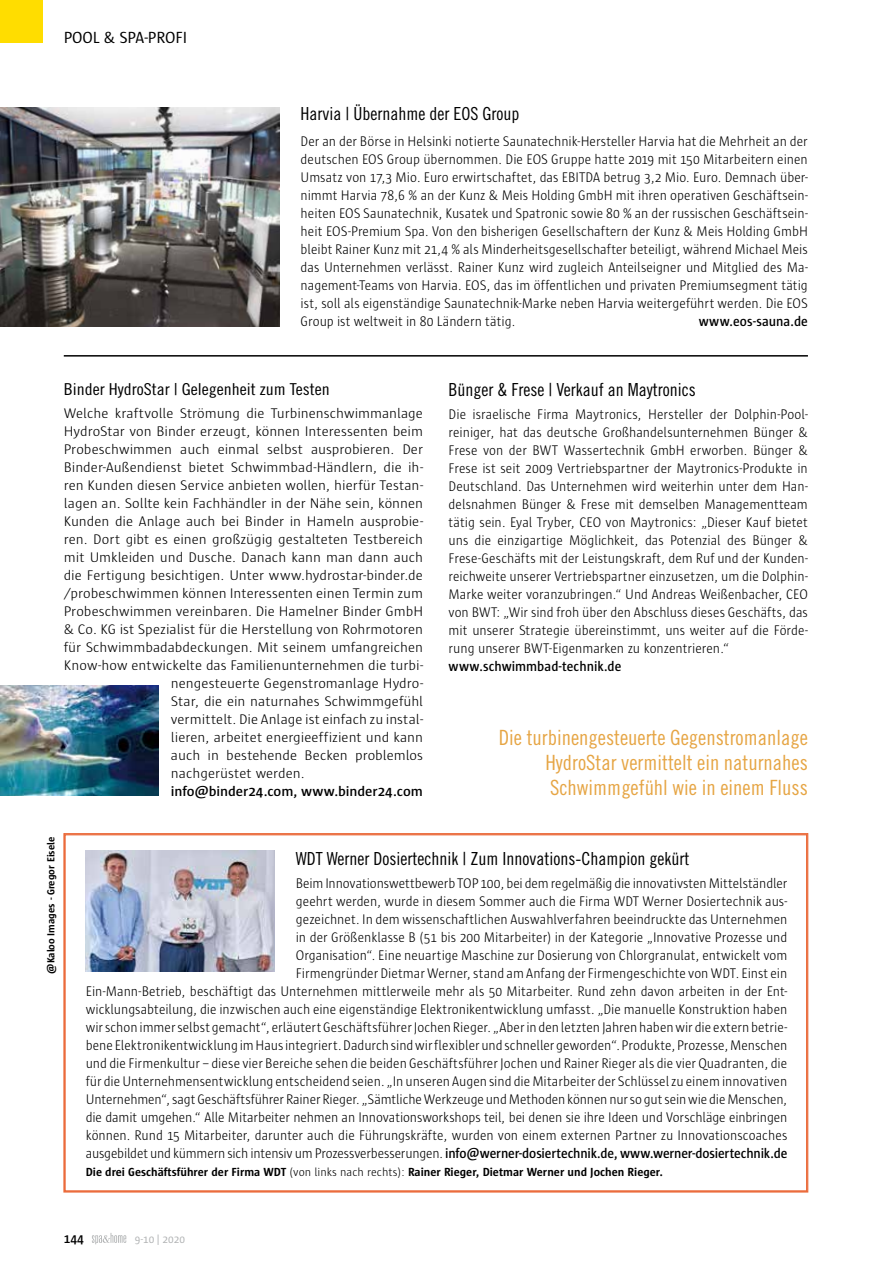
<style>
.page{position:relative;width:893px;height:1263px;background:#fff}
.page>*{position:absolute;margin:0;border:0;box-sizing:border-box;transform-origin:0 0}
.t1{font:21px/25.2px "Trade Gothic Cond Eighteen";color:#e6a544;text-align:justify}
.t2{font:18px "Trade Gothic Cond Eighteen";color:#000}
.t3{font:16.5px "Trade Gothic Cond Eighteen";color:#000;scale:1.1 1}
.t4{font:16.5px "Sun";color:#000}
.t5{font:300 14.25px/18px "Sun";letter-spacing:-.005em;color:#000;text-align:justify;scale:.95 1}
.t6{font:300 14.25px "Sun";letter-spacing:-.005em;color:#000;scale:1.04 1}
.t7{font:600 14.25px "Sun";color:#000;scale:.95 1}
.t8{font:600 14.25px "Sun";color:#000;scale:1.04 1}
.t9{font:600 13.5px "Sun";color:#000}
.t10{font:700 12px "Sun";color:#000}
.t11{font:11.25px "Sun";color:#b1b3b4}
.t12{font:700 10.5px "Sun";color:#000}
.s1{font-weight:600}
.s2{font-weight:300}
</style>
<div class="page">
<svg style="left:64px;top:833px;width:744px;height:359px"></svg>
<hr style="left:64px;top:355px;width:744px;height:2px;background:#000">
<svg style="left:92px;top:1233px;width:34px;height:11px"></svg>
<div style="left:0;top:0;width:43px;height:43px;background:#fd0"></div>
<img style="left:0;top:107px;width:279px;height:219px">
<img style="left:85px;top:850px;width:189px;height:122px">
<img style="left:0;top:685px;width:158px;height:110px">
<p class="t4" style="left:64px;top:28px;width:125px">POOL &amp; SPA-PROFI</p>
<p class="t2" style="left:301px;top:103px;width:220px">Harvia | Übernahme der EOS Group</p>
<p class="t5" style="left:301px;top:132px;width:535px">Der an der Börse in Helsinki notierte Saunatechnik-Hersteller Harvia hat die Mehrheit an der deutschen EOS Group übernommen. Die EOS Gruppe hatte 2019 mit 150 Mitarbeitern einen Umsatz von 17,3 Mio. Euro erwirtschaftet, das EBITDA betrug 3,2 Mio. Euro. Demnach über&shy;nimmt Harvia 78,6 % an der Kunz &amp; Meis Holding GmbH mit ihren operativen Geschäftsein&shy;heiten EOS Saunatechnik, Kusatek und Spatronic sowie 80 % an der russischen Geschäftsein&shy;heit EOS-Premium Spa. Von den bisherigen Gesellschaftern der Kunz &amp; Meis Holding GmbH bleibt Rainer Kunz mit 21,4 % als Minderheitsgesellschafter beteiligt, während Michael Meis das Unternehmen verlässt. Rainer Kunz wird zugleich Anteilseigner und Mitglied des Ma&shy;nagement-Teams von Harvia. EOS, das im öffentlichen und privaten Premiumsegment tätig ist, soll als eigenständige Saunatechnik-Marke neben Harvia weitergeführt werden. Die EOS Group ist weltweit in 80 Ländern tätig.</p>
<p class="t7" style="left:699px;top:313px;width:116px">www.eos-sauna.de</p>
<p class="t3" style="left:64px;top:379px;width:243px">Binder HydroStar | Gelegenheit zum Testen</p>
<p class="t6" style="left:64px;top:405px;width:347px">Welche kraftvolle Strömung die Turbinenschwimmanlage</p>
<p class="t6" style="left:64px;top:423px;width:347px">HydroStar von Binder erzeugt, können Interessenten beim</p>
<p class="t6" style="left:64px;top:441px;width:347px">Probeschwimmen auch einmal selbst ausprobieren. Der</p>
<p class="t6" style="left:64px;top:459px;width:347px">Binder-Außendienst bietet Schwimmbad-Händlern, die ih-</p>
<p class="t6" style="left:64px;top:477px;width:347px">ren Kunden diesen Service anbieten wollen, hierfür Testan-</p>
<p class="t6" style="left:64px;top:495px;width:347px">lagen an. Sollte kein Fachhändler in der Nähe sein, können</p>
<p class="t6" style="left:64px;top:513px;width:347px">Kunden die Anlage auch bei Binder in Hameln ausprobie-</p>
<p class="t6" style="left:64px;top:531px;width:347px">ren. Dort gibt es einen großzügig gestalteten Testbereich</p>
<p class="t6" style="left:64px;top:549px;width:347px">mit Umkleiden und Dusche. Danach kann man dann auch</p>
<p class="t6" style="left:64px;top:567px;width:347px">die Fertigung besichtigen. Unter www.hydrostar-binder.de</p>
<p class="t6" style="left:64px;top:585px;width:347px">/probeschwimmen können Interessenten einen Termin zum</p>
<p class="t6" style="left:64px;top:603px;width:347px">Probeschwimmen vereinbaren. Die Hamelner Binder GmbH</p>
<p class="t6" style="left:64px;top:621px;width:347px">&amp; Co. KG ist Spezialist für die Herstellung von Rohrmotoren</p>
<p class="t6" style="left:64px;top:639px;width:347px">für Schwimmbadabdeckungen. Mit seinem umfangreichen</p>
<p class="t6" style="left:64px;top:657px;width:347px">Know-how entwickelte das Familienunternehmen die turbi-</p>
<p class="t6" style="left:171px;top:675px;width:244px">nengesteuerte Gegenstromanlage Hydro-</p>
<p class="t6" style="left:171px;top:693px;width:244px">Star, die ein naturnahes Schwimmgefühl</p>
<p class="t6" style="left:171px;top:711px;width:244px">vermittelt. Die Anlage ist einfach zu instal-</p>
<p class="t6" style="left:171px;top:729px;width:244px">lieren, arbeitet energieeffizient und kann</p>
<p class="t6" style="left:171px;top:747px;width:244px">auch in bestehende Becken problemlos</p>
<p class="t6" style="left:171px;top:765px;width:130px">nachgerüstet werden.</p>
<p class="t8" style="left:171px;top:783px;width:244px">info@binder24.com, www.binder24.com</p>
<p class="t2" style="left:449px;top:379px;width:249px">Bünger &amp; Frese | Verkauf an Maytronics</p>
<p class="t5" style="left:449px;top:405px;width:380px">Die israelische Firma Maytronics, Hersteller der Dolphin-Pool&shy;reiniger, hat das deutsche Großhandelsunternehmen Bünger &amp; Frese von der BWT Wassertechnik GmbH erworben. Bünger &amp; Frese ist seit 2009 Vertriebspartner der Maytronics-Produkte in Deutschland. Das Unternehmen wird weiterhin unter dem Han&shy;delsnahmen Bünger &amp; Frese mit demselben Managementteam tätig sein. Eyal Tryber, CEO von Maytronics: „Dieser Kauf bietet uns die einzigartige Möglichkeit, das Potenzial des Bünger &amp; Frese-Geschäfts mit der Leistungskraft, dem Ruf und der Kunden&shy;reichweite unserer Vertriebspartner einzusetzen, um die Dolphin-Marke weiter voranzubringen.“ Und Andreas Weißenbacher, CEO von BWT: „Wir sind froh über den Abschluss dieses Geschäfts, das mit unserer Strategie übereinstimmt, uns weiter auf die Förde&shy;rung unserer BWT-Eigenmarken zu konzentrieren.“</p>
<p class="t7" style="left:449px;top:658px;width:184px">www.schwimmbad-technik.de</p>
<h1 class="t1" style="left:545px;top:724px;width:264px;text-indent:-47px">Die turbinengesteuerte Gegenstromanlage HydroStar vermittelt ein naturnahes Schwimmgefühl wie in einem Fluss</h1>
<p class="t12" style="left:45px;top:974px;width:139px;rotate:-90deg">@Kaloo Images - Gregor Eisele</p>
<p class="t2" style="left:296px;top:848px;width:395px">WDT Werner Dosiertechnik | Zum Innovations-Champion gekürt</p>
<p class="t5" style="left:86px;top:874px;width:740px;text-align:right">Beim Innovationswettbewerb TOP 100, bei dem regelmäßig die innovativsten Mittelständler<br>geehrt werden, wurde in diesem Sommer auch die Firma WDT Werner Dosiertechnik aus-<br>gezeichnet. In dem wissenschaftlichen Auswahlverfahren beeindruckte das Unternehmen<br>in der Größenklasse B (51 bis 200 Mitarbeiter) in der Kategorie „Innovative Prozesse und<br>Organisation“. Eine neuartige Maschine zur Dosierung von Chlorgranulat, entwickelt vom<br>Firmengründer Dietmar Werner, stand am Anfang der Firmengeschichte von WDT. Einst ein<br>Ein-Mann-Betrieb, beschäftigt das Unternehmen mittlerweile mehr als 50 Mitarbeiter. Rund zehn davon arbeiten in der Ent&shy;wicklungsabteilung, die inzwischen auch eine eigenständige Elektronikentwicklung umfasst. „Die manuelle Konstruktion haben wir schon immer selbst gemacht“, erläutert Geschäftsführer Jochen Rieger. „Aber in den letzten Jahren haben wir die extern betrie&shy;bene Elektronikentwicklung im Haus integriert. Dadurch sind wir flexibler und schneller geworden“. Produkte, Prozesse, Menschen und die Firmenkultur – diese vier Bereiche sehen die beiden Geschäftsführer Jochen und Rainer Rieger als die vier Quadranten, die für die Unternehmensentwicklung entscheidend seien. „In unseren Augen sind die Mitarbeiter der Schlüssel zu einem innovativen Unternehmen“, sagt Geschäftsführer Rainer Rieger. „Sämtliche Werkzeuge und Methoden können nur so gut sein wie die Menschen, die damit umgehen.“ Alle Mitarbeiter nehmen an Innovationsworkshops teil, bei denen sie ihre Ideen und Vorschläge einbringen können. Rund 15 Mitarbeiter, darunter auch die Führungskräfte, wurden von einem externen Partner zu Innovationscoaches ausgebildet und kümmern sich intensiv um Prozessverbesserungen. <span class="s1">info@werner-dosiertechnik.de, www.werner-dosiertechnik.de</span></p>
<p class="t10" style="left:86px;top:1166px;width:579px">Die drei Geschäftsführer der Firma WDT <span class="s2">(von links nach rechts):</span> Rainer Rieger, Dietmar Werner und Jochen Rieger.</p>
<p class="t9" style="left:64px;top:1231px;width:22px">144</p>
<p class="t11" style="left:135px;top:1233px;width:52px">9-10 | 2020</p>
</div>
